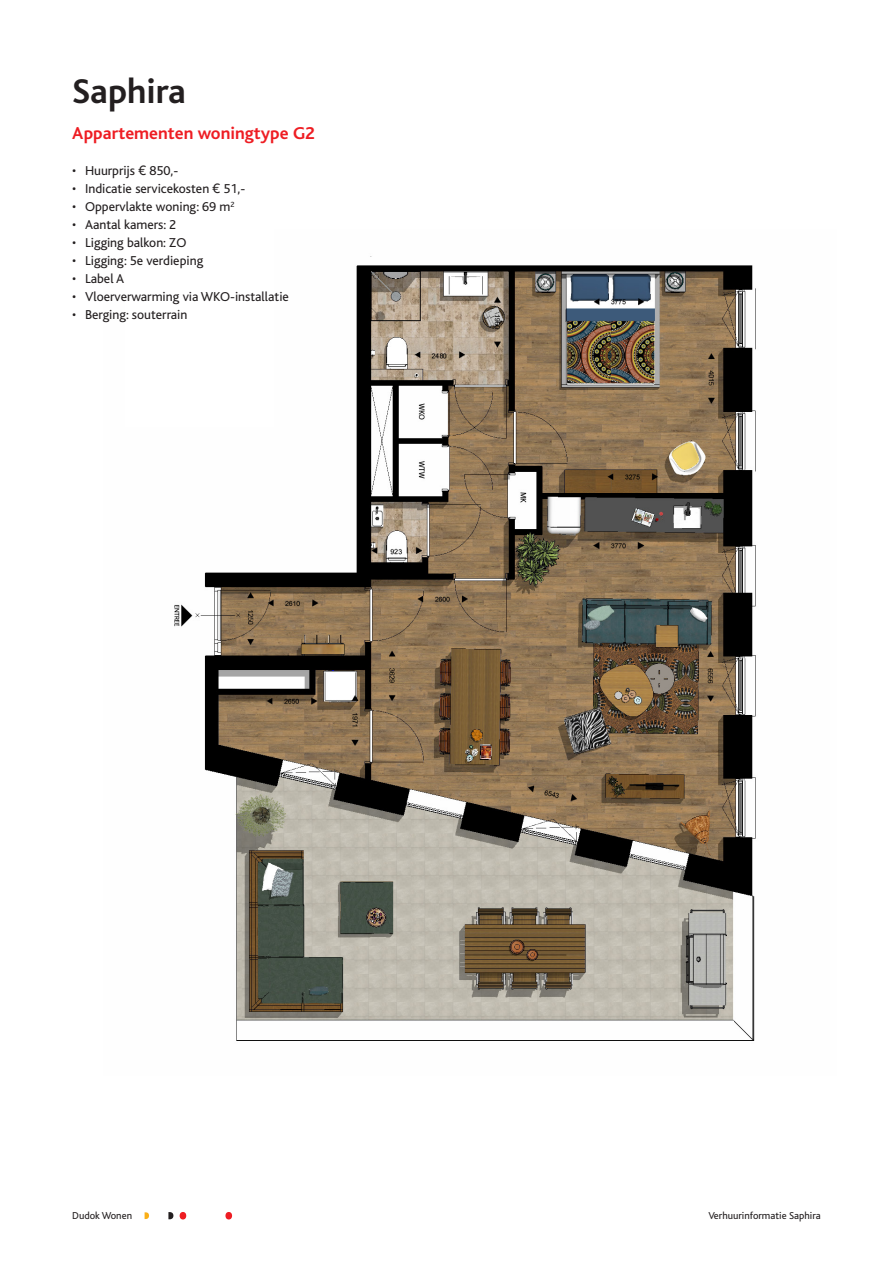
<style>
.page{position:relative;width:893px;height:1263px;background:#fff}
.page>*{position:absolute;margin:0;border:0;box-sizing:border-box;transform-origin:0 0}
.Bodytekst{font:700 36px "Bliss";color:#231f20}
.Tussenkopje{font:700 18px "Bliss";color:#ee1d23}
.Bodytekst-2{font:13.5px "Bliss";color:#231f20}
.Bodytekst-3{font:10.5px "Bliss";color:#231f20}
.Voetregel{font:10.5px "Bliss";color:#231f20}
.s1{font-family:"Akkurat WPP Pro"}
</style>
<div class="page">
<img style="left:174px;top:256px;width:582px;height:785px">
<div style="left:125px;top:92px;width:149px;height:335px;background:#fff"></div>
<div style="left:225px;top:1212px;width:7px;height:7px;background:#ee1d23;border-radius:50%"></div>
<svg style="left:145px;top:1212px;width:4px;height:7px"></svg>
<svg style="left:168px;top:1212px;width:5px;height:7px"></svg>
<div style="left:180px;top:1212px;width:6px;height:7px;background:#ee1d23;border-radius:50%"></div>
<p class="Bodytekst" style="left:72px;top:73px;width:115px">Saphira</p>
<p class="Tussenkopje" style="left:72px;top:124px;width:244px">Appartementen woningtype G2</p>
<p class="Bodytekst-2" style="left:72px;top:164px;width:107px">• Huurprijs <span class="s1">€</span> 850,-</p>
<p class="Bodytekst-2" style="left:72px;top:182px;width:175px">• Indicatie servicekosten <span class="s1">€</span> 51,-</p>
<p class="Bodytekst-2" style="left:72px;top:200px;width:164px">• Oppervlakte woning: 69 m<sup>2</sup></p>
<p class="Bodytekst-2" style="left:72px;top:218px;width:105px">• Aantal kamers: 2</p>
<p class="Bodytekst-2" style="left:72px;top:236px;width:116px">• Ligging balkon: ZO</p>
<p class="Bodytekst-2" style="left:72px;top:254px;width:132px">• Ligging: 5e verdieping</p>
<p class="Bodytekst-2" style="left:72px;top:272px;width:53px">• Label A</p>
<p class="Bodytekst-2" style="left:72px;top:290px;width:218px">• Vloerverwarming via WKO-installatie</p>
<p class="Bodytekst-2" style="left:72px;top:308px;width:117px">• Berging: souterrain</p>
<p class="Voetregel" style="left:72px;top:1210px;width:61px">Dudok Wonen</p>
<p class="Bodytekst-3" style="left:708px;top:1210px;width:114px">Verhuurinformatie Saphira</p>
</div>
